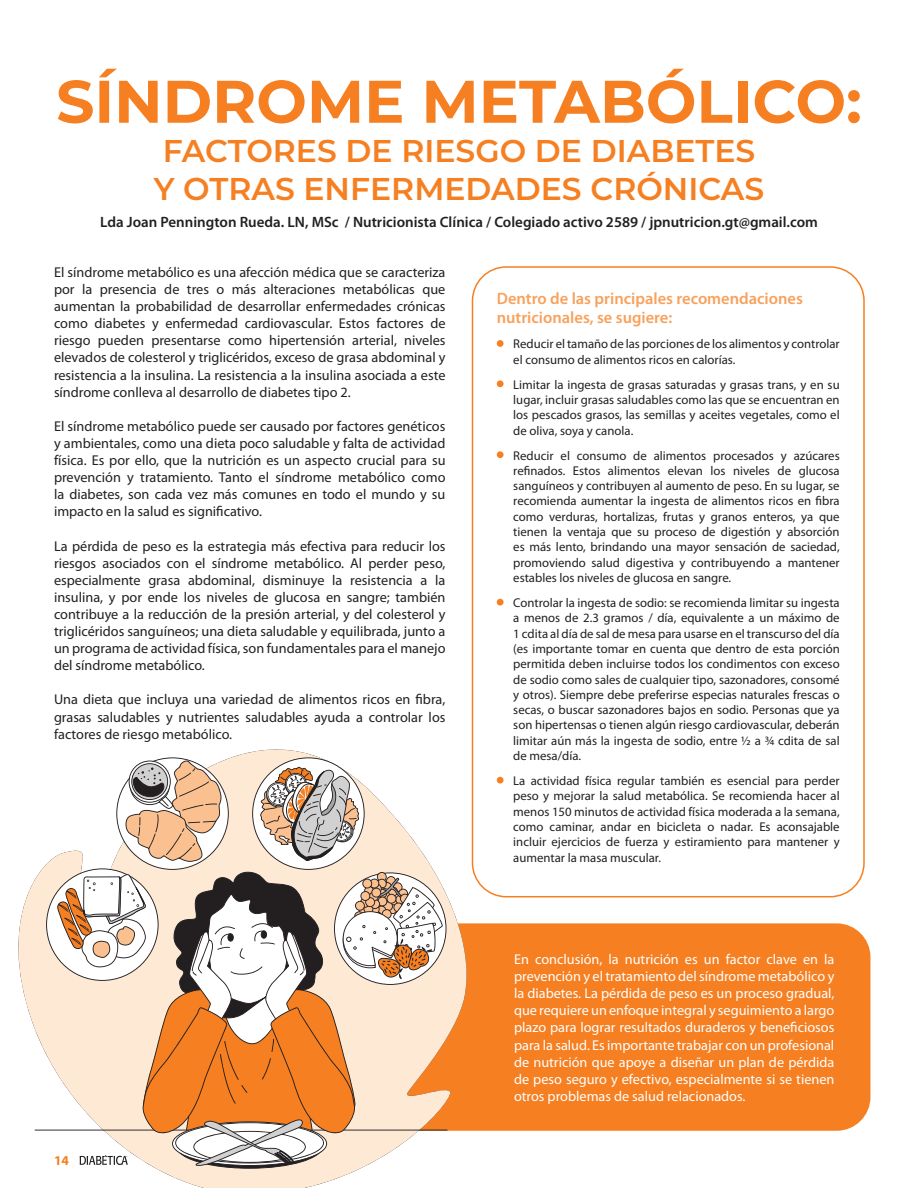
<style>
.page{position:relative;width:918px;height:1188px;background:#fff}
.page>*{position:absolute;margin:0;border:0;box-sizing:border-box;transform-origin:0 0}
.t1{font:700 60px "Montserrat";color:#f57f21}
.t2{font:600 31.5px/37.8px "Montserrat";color:#f57f21}
.t3{font:600 16.5px/19.8px "Myriad Pro";color:#f8a15c}
.t4{font:600 15px "Myriad Pro";color:#231f20}
.t5{font:14.25px/17.1px "Myriad Pro";color:#231f20;text-align:justify}
.t6{font:14.25px/17.1px "Myriad Pro";color:#fff;text-align:justify}
.t7{font:700 13.5px "Myriad Pro";color:#f57f21}
.t8{font:12.75px/15.3px "Myriad Pro";color:#231f20;text-align:justify}
</style>
<div class="page">
<div style="left:497px;top:340px;width:7px;height:7px;background:#f57f21;border-radius:50%"></div>
<div style="left:497px;top:380px;width:7px;height:7px;background:#f57f21;border-radius:50%"></div>
<div style="left:497px;top:451px;width:7px;height:7px;background:#f57f21;border-radius:50%"></div>
<div style="left:497px;top:599px;width:7px;height:7px;background:#f57f21;border-radius:50%"></div>
<div style="left:497px;top:777px;width:7px;height:7px;background:#f57f21;border-radius:50%"></div>
<div style="left:472px;top:266px;width:393px;height:631px;border:2px solid #f57f21;border-radius:34px"></div>
<div style="left:378px;top:923px;width:492px;height:208px;background:#f57f21;border-radius:34px"></div>
<svg style="left:18px;top:750px;width:449px;height:438px"></svg>
<hr style="left:35px;top:1130px;width:413px;height:1px;background:#231f20">
<svg style="left:46px;top:757px;width:400px;height:412px"></svg>
<p class="t1" style="left:56px;top:58px;width:807px">SÍNDROME METABÓLICO:</p>
<p class="t2" style="left:154px;top:131px;width:612px">FACTORES DE RIESGO DE DIABETES<br>Y OTRAS ENFERMEDADES CRÓNICAS</p>
<p class="t4" style="left:100px;top:212px;width:719px">Lda Joan Pennington Rueda. LN, MSc / Nutricionista Clínica / Colegiado activo 2589 / jpnutricion.gt@gmail.com</p>
<p class="t5" style="left:54px;top:263px;width:393px">El síndrome metabólico es una afección médica que se caracteriza por la presencia de tres o más alteraciones metabólicas que aumentan la probabilidad de desarrollar enfermedades crónicas como diabetes y enfermedad cardiovascular. Estos factores de riesgo pueden presentarse como hipertensión arterial, niveles elevados de colesterol y triglicéridos, exceso de grasa abdominal y resistencia a la insulina. La resistencia a la insulina asociada a este síndrome conlleva al desarrollo de diabetes tipo 2.</p>
<p class="t5" style="left:54px;top:417px;width:393px">El síndrome metabólico puede ser causado por factores genéticos y ambientales, como una dieta poco saludable y falta de actividad física. Es por ello, que la nutrición es un aspecto crucial para su prevención y tratamiento. Tanto el síndrome metabólico como la diabetes, son cada vez más comunes en todo el mundo y su impacto en la salud es significativo.</p>
<p class="t5" style="left:54px;top:537px;width:393px">La pérdida de peso es la estrategia más efectiva para reducir los riesgos asociados con el síndrome metabólico. Al perder peso, especialmente grasa abdominal, disminuye la resistencia a la insulina, y por ende los niveles de glucosa en sangre; también contribuye a la reducción de la presión arterial, y del colesterol y triglicéridos sanguíneos; una dieta saludable y equilibrada, junto a un programa de actividad física, son fundamentales para el manejo del síndrome metabólico.</p>
<p class="t5" style="left:54px;top:691px;width:393px">Una dieta que incluya una variedad de alimentos ricos en fibra, grasas saludables y nutrientes saludables ayuda a controlar los factores de riesgo metabólico.</p>
<p class="t7" style="left:54px;top:1152px;width:16px">14</p>
<p class="t3" style="left:497px;top:288px;width:308px">Dentro de las principales recomendaciones nutricionales, se sugiere:</p>
<p class="t8" style="left:513px;top:336px;width:328px">Reducir el tamaño de las porciones de los alimentos y controlar el consumo de alimentos ricos en calorías.</p>
<p class="t8" style="left:513px;top:377px;width:328px">Limitar la ingesta de grasas saturadas y grasas trans, y en su lugar, incluir grasas saludables como las que se encuentran en los pescados grasos, las semillas y aceites vegetales, como el de oliva, soya y canola.</p>
<p class="t8" style="left:513px;top:447px;width:328px">Reducir el consumo de alimentos procesados y azúcares refinados. Estos alimentos elevan los niveles de glucosa sanguíneos y contribuyen al aumento de peso. En su lugar, se recomienda aumentar la ingesta de alimentos ricos en fibra como verduras, hortalizas, frutas y granos enteros, ya que tienen la ventaja que su proceso de digestión y absorción es más lento, brindando una mayor sensación de saciedad, promoviendo salud digestiva y contribuyendo a mantener estables los niveles de glucosa en sangre.</p>
<p class="t8" style="left:513px;top:595px;width:328px">Controlar la ingesta de sodio: se recomienda limitar su ingesta a menos de 2.3 gramos / día, equivalente a un máximo de 1 cdita al día de sal de mesa para usarse en el transcurso del día (es importante tomar en cuenta que dentro de esta porción permitida deben incluirse todos los condimentos con exceso de sodio como sales de cualquier tipo, sazonadores, consomé y otros). Siempre debe preferirse especias naturales frescas o secas, o buscar sazonadores bajos en sodio. Personas que ya son hipertensas o tienen algún riesgo cardiovascular, deberán limitar aún más la ingesta de sodio, entre ½ a ¾ cdita de sal de mesa/día.</p>
<p class="t8" style="left:513px;top:773px;width:328px">La actividad física regular también es esencial para perder peso y mejorar la salud metabólica. Se recomienda hacer al menos 150 minutos de actividad física moderada a la semana, como caminar, andar en bicicleta o nadar. Es aconsajable incluir ejercicios de fuerza y estiramiento para mantener y aumentar la masa muscular.</p>
<p class="t6" style="left:514px;top:950px;width:322px">En conclusión, la nutrición es un factor clave en la prevención y el tratamiento del síndrome metabólico y la diabetes. La pérdida de peso es un proceso gradual, que requiere un enfoque integral y seguimiento a largo plazo para lograr resultados duraderos y beneficiosos para la salud. Es importante trabajar con un profesional de nutrición que apoye a diseñar un plan de pérdida de peso seguro y efectivo, especialmente si se tienen otros problemas de salud relacionados.</p>
</div>
